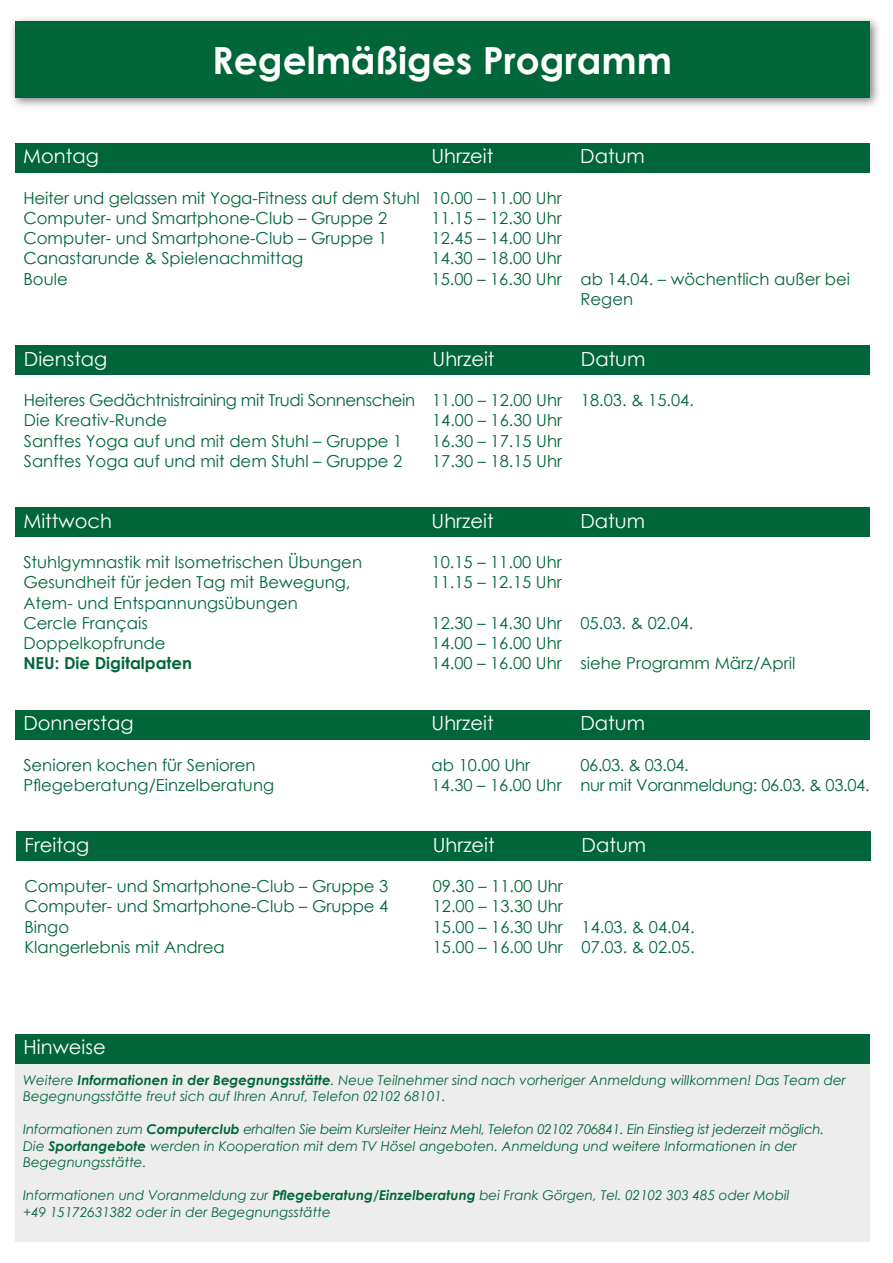
<style>
.page{position:relative;width:893px;height:1263px;background:#fff}
.page>*{position:absolute;margin:0;border:0;box-sizing:border-box;transform-origin:0 0}
.Überschriften_groß_weiß{font:700 37.5px "Century Gothic";color:#fff}
.Überschriften_Kästchen_weiß{font:19.5px "Century Gothic";color:#fff}
.Fließtext{font:16.5px/20.2px "Century Gothic";color:#00663a}
.Fließtext-2{font:16.5px "Century Gothic";letter-spacing:-.02em;color:#00663a}
.Fließtext_Überschriften{font:700 16.5px "Century Gothic";color:#00663a}
.Hinweise{font:italic 13.5px/16.5px "Century Gothic";color:#00663a}
.Hinweise-2{font:italic 13.5px "Century Gothic";letter-spacing:-.02em;color:#00663a}
.s1{font-weight:700}
</style>
<div class="page">
<div style="left:8px;top:15px;width:873px;height:95px;background:#000;opacity:.5"></div>
<div style="left:15px;top:21px;width:855px;height:77px;background:#00663a"></div>
<div style="left:15px;top:1064px;width:854px;height:178px;background:#ededed"></div>
<div style="left:15px;top:1034px;width:854px;height:30px;background:#00663a"></div>
<div style="left:15px;top:345px;width:855px;height:30px;background:#00663a"></div>
<div style="left:15px;top:507px;width:854px;height:30px;background:#00663a"></div>
<div style="left:15px;top:710px;width:854px;height:30px;background:#00663a"></div>
<div style="left:16px;top:831px;width:854px;height:30px;background:#00663a"></div>
<div style="left:15px;top:143px;width:854px;height:30px;background:#00663a"></div>
<p class="Überschriften_groß_weiß" style="left:212px;top:32px;width:461px">Regelmäßiges Programm</p>
<p class="Überschriften_Kästchen_weiß" style="left:23px;top:142px;width:77px">Montag</p>
<p class="Überschriften_Kästchen_weiß" style="left:431px;top:142px;width:64px">Uhrzeit</p>
<p class="Überschriften_Kästchen_weiß" style="left:580px;top:142px;width:66px">Datum</p>
<p class="Fließtext" style="left:23px;top:187px;width:398px">Heiter und gelassen mit Yoga-Fitness auf dem Stuhl</p>
<p class="Fließtext" style="left:23px;top:207px;width:365px">Computer- und Smartphone-Club – Gruppe 2</p>
<p class="Fließtext" style="left:23px;top:228px;width:365px">Computer- und Smartphone-Club – Gruppe 1</p>
<p class="Fließtext" style="left:23px;top:248px;width:281px">Canastarunde &amp; Spielenachmittag</p>
<p class="Fließtext" style="left:23px;top:268px;width:46px">Boule</p>
<p class="Fließtext" style="left:580px;top:268px;width:271px">ab 14.04. – wöchentlich außer bei<br>Regen</p>
<p class="Fließtext" style="left:432px;top:187px;width:132px">10.00 – 11.00 Uhr</p>
<p class="Fließtext" style="left:432px;top:207px;width:132px">11.15 – 12.30 Uhr</p>
<p class="Fließtext" style="left:432px;top:228px;width:132px">12.45 – 14.00 Uhr</p>
<p class="Fließtext" style="left:432px;top:248px;width:132px">14.30 – 18.00 Uhr</p>
<p class="Fließtext" style="left:432px;top:268px;width:132px">15.00 – 16.30 Uhr</p>
<p class="Überschriften_Kästchen_weiß" style="left:24px;top:345px;width:85px">Dienstag</p>
<p class="Überschriften_Kästchen_weiß" style="left:581px;top:345px;width:66px">Datum</p>
<p class="Fließtext-2" style="left:24px;top:389px;width:393px">Heiteres Gedächtnistraining mit Trudi Sonnenschein</p>
<p class="Fließtext" style="left:24px;top:410px;width:145px">Die Kreativ-Runde</p>
<p class="Fließtext" style="left:24px;top:430px;width:380px">Sanftes Yoga auf und mit dem Stuhl – Gruppe 1</p>
<p class="Fließtext" style="left:24px;top:450px;width:380px">Sanftes Yoga auf und mit dem Stuhl – Gruppe 2</p>
<p class="Überschriften_Kästchen_weiß" style="left:433px;top:345px;width:64px">Uhrzeit</p>
<p class="Fließtext" style="left:432px;top:390px;width:132px">11.00 – 12.00 Uhr</p>
<p class="Fließtext" style="left:432px;top:410px;width:132px">14.00 – 16.30 Uhr<br>16.30 – 17.15 Uhr</p>
<p class="Fließtext" style="left:432px;top:450px;width:132px">17.30 – 18.15 Uhr</p>
<p class="Fließtext" style="left:581px;top:390px;width:115px">18.03. &amp; 15.04.</p>
<p class="Überschriften_Kästchen_weiß" style="left:23px;top:507px;width:90px">Mittwoch</p>
<p class="Überschriften_Kästchen_weiß" style="left:580px;top:507px;width:66px">Datum</p>
<p class="Fließtext" style="left:23px;top:552px;width:340px">Stuhlgymnastik mit Isometrischen Übungen</p>
<p class="Fließtext" style="left:23px;top:572px;width:329px">Gesundheit für jeden Tag mit Bewegung,<br>Atem- und Entspannungsübungen</p>
<p class="Fließtext" style="left:23px;top:612px;width:126px">Cercle Français</p>
<p class="Fließtext" style="left:23px;top:633px;width:144px">Doppelkopfrunde</p>
<p class="Fließtext_Überschriften" style="left:23px;top:651px;width:170px">NEU: Die Digitalpaten</p>
<p class="Überschriften_Kästchen_weiß" style="left:432px;top:507px;width:64px">Uhrzeit</p>
<p class="Fließtext" style="left:432px;top:552px;width:132px">10.15 – 11.00 Uhr</p>
<p class="Fließtext" style="left:432px;top:572px;width:132px">11.15 – 12.15 Uhr</p>
<p class="Fließtext" style="left:432px;top:612px;width:132px">12.30 – 14.30 Uhr</p>
<p class="Fließtext" style="left:432px;top:633px;width:132px">14.00 – 16.00 Uhr</p>
<p class="Fließtext" style="left:432px;top:653px;width:132px">14.00 – 16.00 Uhr</p>
<p class="Fließtext" style="left:580px;top:612px;width:115px">05.03. &amp; 02.04.</p>
<p class="Fließtext" style="left:580px;top:653px;width:216px">siehe Programm März/April</p>
<p class="Überschriften_Kästchen_weiß" style="left:432px;top:709px;width:64px">Uhrzeit</p>
<p class="Fließtext" style="left:432px;top:754px;width:100px">ab 10.00 Uhr</p>
<p class="Fließtext" style="left:432px;top:774px;width:132px">14.30 – 16.00 Uhr</p>
<p class="Überschriften_Kästchen_weiß" style="left:23px;top:709px;width:112px">Donnerstag</p>
<p class="Überschriften_Kästchen_weiß" style="left:580px;top:709px;width:66px">Datum</p>
<p class="Fließtext" style="left:23px;top:754px;width:234px">Senioren kochen für Senioren</p>
<p class="Fließtext" style="left:23px;top:774px;width:252px">Pflegeberatung/Einzelberatung</p>
<p class="Fließtext" style="left:580px;top:754px;width:110px">06.03. &amp; 03.04.</p>
<p class="Fließtext-2" style="left:580px;top:773px;width:291px">nur mit Voranmeldung: 06.03. &amp; 03.04.</p>
<p class="Überschriften_Kästchen_weiß" style="left:25px;top:831px;width:66px">Freitag</p>
<p class="Überschriften_Kästchen_weiß" style="left:582px;top:831px;width:66px">Datum</p>
<p class="Fließtext" style="left:24px;top:876px;width:365px">Computer- und Smartphone-Club – Gruppe 3</p>
<p class="Fließtext" style="left:24px;top:896px;width:365px">Computer- und Smartphone-Club – Gruppe 4</p>
<p class="Fließtext" style="left:24px;top:916px;width:46px">Bingo</p>
<p class="Fließtext" style="left:24px;top:936px;width:202px">Klangerlebnis mit Andrea</p>
<p class="Überschriften_Kästchen_weiß" style="left:433px;top:831px;width:64px">Uhrzeit</p>
<p class="Fließtext" style="left:433px;top:876px;width:132px">09.30 – 11.00 Uhr</p>
<p class="Fließtext" style="left:433px;top:896px;width:132px">12.00 – 13.30 Uhr</p>
<p class="Fließtext" style="left:433px;top:916px;width:132px">15.00 – 16.30 Uhr</p>
<p class="Fließtext" style="left:433px;top:936px;width:132px">15.00 – 16.00 Uhr</p>
<p class="Fließtext" style="left:582px;top:916px;width:115px">14.03. &amp; 04.04.</p>
<p class="Fließtext" style="left:582px;top:936px;width:115px">07.03. &amp; 02.05.</p>
<p class="Überschriften_Kästchen_weiß" style="left:24px;top:1033px;width:84px">Hinweise</p>
<p class="Hinweise" style="left:23px;top:1071px;width:824px">Weitere <span class="s1">Informationen in der Begegnungsstätte</span>. Neue Teilnehmer sind nach vorheriger Anmeldung willkommen! Das Team der<br>Begegnungsstätte freut sich auf Ihren Anruf, Telefon 02102 68101.</p>
<p class="Hinweise-2" style="left:23px;top:1120px;width:802px">Informationen zum <span class="s1">Computerclub</span> erhalten Sie beim Kursleiter Heinz Mehl, Telefon 02102 706841. Ein Einstieg ist jederzeit möglich.</p>
<p class="Hinweise" style="left:23px;top:1137px;width:775px">Die <span class="s1">Sportangebote</span> werden in Kooperation mit dem TV Hösel angeboten. Anmeldung und weitere Informationen in der<br>Begegnungsstätte.</p>
<p class="Hinweise" style="left:23px;top:1187px;width:768px">Informationen und Voranmeldung zur <span class="s1">Pflegeberatung/Einzelberatung</span> bei Frank Görgen, Tel. 02102 303 485 oder Mobil +49 15172631382 oder in der Begegnungsstätte</p>
</div>
